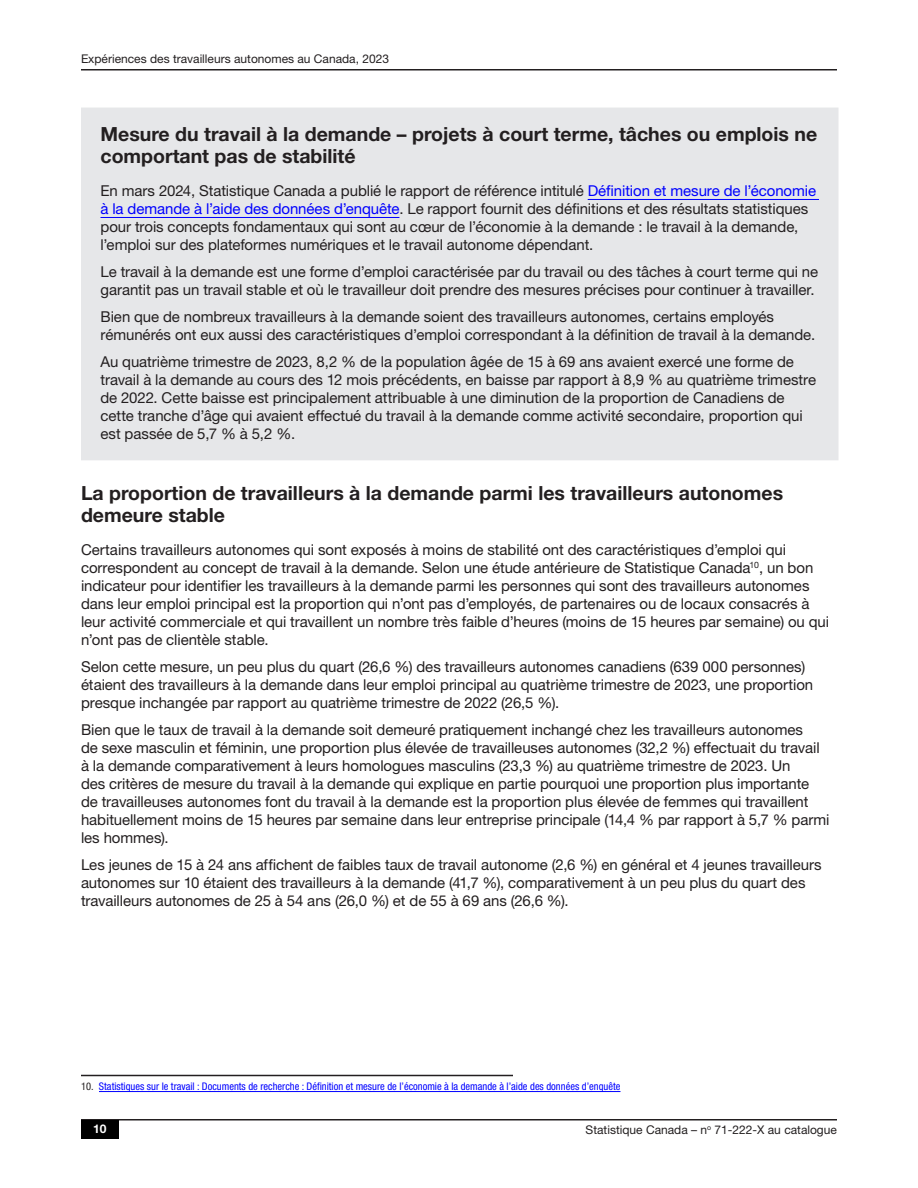
<style>
.page{position:relative;width:918px;height:1188px;background:#fff}
.page>*{position:absolute;margin:0;border:0;box-sizing:border-box;transform-origin:0 0}
.t1{font:700 19.5px/22.5px "Helvetica Neue LT Std";color:#231f20}
.t2{font:15px/18px "Helvetica Neue LT Std";letter-spacing:-.005em;color:#231f20}
.t3{font:12px "Helvetica Neue LT Std";color:#231f20}
.t4{font:700 12px "Helvetica Neue LT Std";color:#fff}
.t5{font:condensed 10.5px "Helvetica Neue LT Std";color:#00f}
.s1{color:#00f}
.s2{color:#231f20}
</style>
<div class="page">
<hr style="left:81px;top:1119px;width:756px;height:1px;background:#231f20">
<div style="left:81px;top:1120px;width:38px;height:19px;background:#000"></div>
<hr style="left:81px;top:69px;width:756px;height:1px;background:#231f20">
<div style="left:82px;top:108px;width:756px;height:352px;background:#e6e7e9"></div>
<hr style="left:588px;top:199px;width:231px;height:1px;background:#00f">
<hr style="left:100px;top:217px;width:299px;height:1px;background:#00f">
<hr style="left:81px;top:1075px;width:432px;height:1px;background:#231f20">
<hr style="left:99px;top:1091px;width:521px;height:1px;background:#00f">
<p class="t3" style="left:81px;top:51px;width:310px">Expériences des travailleurs autonomes au Canada, 2023</p>
<h1 class="t1" style="left:100px;top:122px;width:718px">Mesure du travail à la demande – projets à court terme, tâches ou emplois ne comportant pas de stabilité</h1>
<p class="t2" style="left:100px;top:182px;width:717px">En mars 2024, Statistique Canada a publié le rapport de référence intitulé <span class="s1">Définition et mesure de l’économie à la demande à l’aide des données d’enquête</span>. Le rapport fournit des définitions et des résultats statistiques pour trois concepts fondamentaux qui sont au cœur de l’économie à la demande : le travail à la demande, l’emploi sur des plateformes numériques et le travail autonome dépendant.</p>
<p class="t2" style="left:100px;top:263px;width:719px">Le travail à la demande est une forme d’emploi caractérisée par du travail ou des tâches à court terme qui ne garantit pas un travail stable et où le travailleur doit prendre des mesures précises pour continuer à travailler.</p>
<p class="t2" style="left:100px;top:308px;width:716px">Bien que de nombreux travailleurs à la demande soient des travailleurs autonomes, certains employés rémunérés ont eux aussi des caractéristiques d’emploi correspondant à la définition de travail à la demande.</p>
<p class="t2" style="left:100px;top:353px;width:717px">Au quatrième trimestre de 2023, 8,2 % de la population âgée de 15 à 69 ans avaient exercé une forme de travail à la demande au cours des 12 mois précédents, en baisse par rapport à 8,9 % au quatrième trimestre de 2022. Cette baisse est principalement attribuable à une diminution de la proportion de Canadiens de cette tranche d’âge qui avaient effectué du travail à la demande comme activité secondaire, proportion qui est passée de 5,7 % à 5,2 %.</p>
<h1 class="t1" style="left:81px;top:481px;width:704px">La proportion de travailleurs à la demande parmi les travailleurs autonomes demeure stable</h1>
<p class="t2" style="left:81px;top:541px;width:750px">Certains travailleurs autonomes qui sont exposés à moins de stabilité ont des caractéristiques d’emploi qui correspondent au concept de travail à la demande. Selon une étude antérieure de Statistique Canada<sup>10</sup>, un bon indicateur pour identifier les travailleurs à la demande parmi les personnes qui sont des travailleurs autonomes dans leur emploi principal est la proportion qui n’ont pas d’employés, de partenaires ou de locaux consacrés à leur activité commerciale et qui travaillent un nombre très faible d’heures (moins de 15 heures par semaine) ou qui n’ont pas de clientèle stable.</p>
<p class="t2" style="left:81px;top:658px;width:734px">Selon cette mesure, un peu plus du quart (26,6 %) des travailleurs autonomes canadiens (639 000 personnes) étaient des travailleurs à la demande dans leur emploi principal au quatrième trimestre de 2023, une proportion presque inchangée par rapport au quatrième trimestre de 2022 (26,5 %).</p>
<p class="t2" style="left:81px;top:721px;width:750px">Bien que le taux de travail à la demande soit demeuré pratiquement inchangé chez les travailleurs autonomes<br>de sexe masculin et féminin, une proportion plus élevée de travailleuses autonomes (32,2 %) effectuait du travail à la demande comparativement à leurs homologues masculins (23,3 %) au quatrième trimestre de 2023. Un<br>des critères de mesure du travail à la demande qui explique en partie pourquoi une proportion plus importante de travailleuses autonomes font du travail à la demande est la proportion plus élevée de femmes qui travaillent habituellement moins de 15 heures par semaine dans leur entreprise principale (14,4 % par rapport à 5,7 % parmi les hommes).</p>
<p class="t2" style="left:81px;top:856px;width:742px">Les jeunes de 15 à 24 ans affichent de faibles taux de travail autonome (2,6 %) en général et 4 jeunes travailleurs autonomes sur 10 étaient des travailleurs à la demande (41,7 %), comparativement à un peu plus du quart des travailleurs autonomes de 25 à 54 ans (26,0 %) et de 55 à 69 ans (26,6 %).</p>
<p class="t5" style="left:81px;top:1081px;width:541px"><span class="s2">10.</span> Statistiques sur le travail : Documents de recherche : Définition et mesure de l’économie à la demande à l’aide des données d’enquête</p>
<p class="t4" style="left:93px;top:1122px;width:15px">10</p>
<p class="t3" style="left:586px;top:1122px;width:253px">Statistique Canada – n<sup>o</sup> 71-222-X au catalogue</p>
</div>
